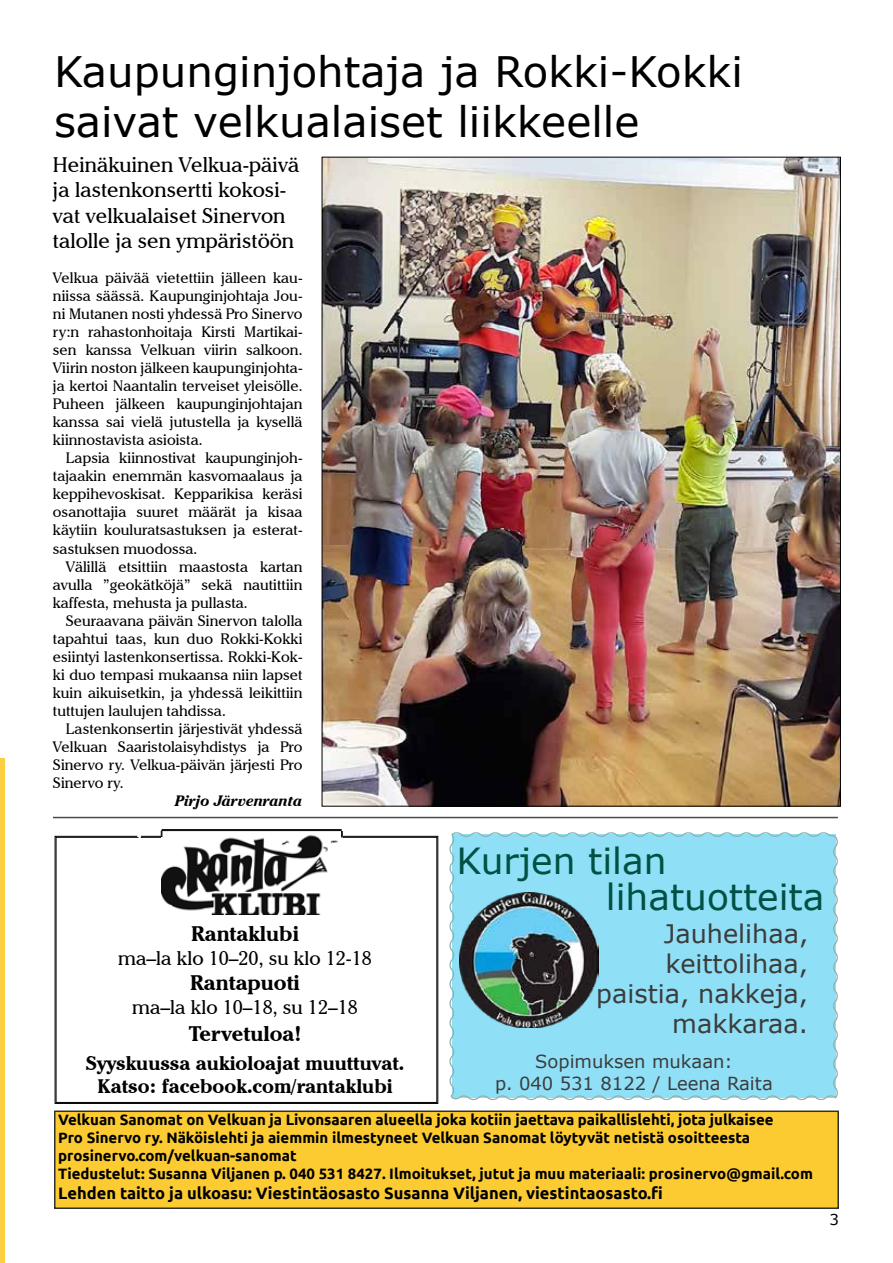
<style>
.page{position:relative;width:893px;height:1263px;background:#fff}
.page>*{position:absolute;margin:0;border:0;box-sizing:border-box;transform-origin:0 0}
.t1{font:42px/50.4px "Verdana";color:#000}
.t2{font:36px/36px "Verdana";color:#005143}
.t3{font:25.5px/30px "Verdana";color:#3c3c3b;text-align:right}
.t4{font:21px/25.2px "Cheltenham IT Cby BT";color:#000}
.t5{font:700 21px "Cheltenham IT Cby BT";color:#000}
.t6{font:700 19.5px/23.4px "Cheltenham IT Cby BT";color:#000;text-align:center}
.t7{font:19.5px "Cheltenham IT Cby BT";color:#000}
.t8{font:18px/22.5px "Verdana";color:#3c3c3b;text-align:center}
.t9{font:700 16.5px "Ubuntu";color:#000}
.t10{font:15px/18px "Cheltenham IT Cby BT";color:#000;text-align:justify}
.t11{font:700 15px/18px "Ubuntu";color:#000}
.t12{font:italic 700 15px "Cheltenham IT Cby BT";color:#000}
.t13{font:15px "Verdana";color:#000}
</style>
<div class="page">
<hr style="left:53px;top:817px;width:785px;height:1px;background:#4a4a49">
<hr style="left:0;top:758px;width:4px;height:505px;background:#fccf40">
<div style="left:54px;top:1110px;width:785px;height:99px;background:#fccb31;border:2px solid #000"></div>
<svg style="left:54px;top:835px;width:385px;height:269px"></svg>
<img style="left:162px;top:835px;width:181px;height:79px">
<hr style="left:162px;top:829px;width:180px;height:1px;background:#000">
<hr style="left:162px;top:830px;width:180px;height:1px;background:#000">
<svg style="left:341px;top:831px;width:2px;height:6px"></svg>
<svg style="left:189px;top:1081px;width:2px;height:8px"></svg>
<svg style="left:137px;top:835px;width:4px;height:4px"></svg>
<svg style="left:161px;top:830px;width:2px;height:7px"></svg>
<div style="left:449px;top:832px;width:389px;height:269px;background:#8fdff7"></div>
<img style="left:460px;top:892px;width:139px;height:136px">
<img style="left:324px;top:159px;width:515px;height:645px">
<h1 class="t1" style="left:54px;top:46px;width:690px">Kaupunginjohtaja ja Rokki-Kokki saivat velkualaiset liikkeelle</h1>
<h3 class="t4" style="left:53px;top:152px;width:248px">Heinäkuinen Velkua-päivä ja lastenkonsertti kokosi&shy;vat velkualaiset Sinervon talolle ja sen ympäristöön</h3>
<p class="t10" style="left:53px;top:269px;width:251px">Velkua päivää vietettiin jälleen kau&shy;niissa säässä. Kaupunginjohtaja Jou&shy;ni Mutanen nosti yhdessä Pro Sinervo ry:n rahastonhoitaja Kirsti Martikai&shy;sen kanssa Velkuan viirin salkoon.<br>Viirin noston jälkeen kaupunginjohta&shy;ja kertoi Naantalin terveiset yleisölle.<br>Puheen jälkeen kaupunginjohtajan kanssa sai vielä jutustella ja kysellä kiinnostavista asioista.</p>
<p class="t10" style="left:53px;top:449px;width:251px;text-indent:13px">Lapsia kiinnostivat kaupunginjoh&shy;tajaakin enemmän kasvomaalaus ja keppihevoskisat. Kepparikisa keräsi osanottajia suuret määrät ja kisaa käytiin kouluratsastuksen ja esterat&shy;sastuksen muodossa.</p>
<p class="t10" style="left:53px;top:557px;width:251px;text-indent:13px">Välillä etsittiin maastosta kartan avulla ”geokätköjä” sekä nautittiin kaffesta, mehusta ja pullasta.</p>
<p class="t10" style="left:53px;top:611px;width:251px;text-indent:13px">Seuraavana päivän Sinervon talolla tapahtui taas, kun duo Rokki-Kokki esiintyi lastenkonsertissa. Rokki-Kok&shy;ki duo tempasi mukaansa niin lapset kuin aikuisetkin, ja yhdessä leikittiin tuttujen laulujen tahdissa.</p>
<p class="t10" style="left:53px;top:719px;width:251px;text-indent:13px">Lastenkonsertin järjestivät yhdessä Velkuan Saaristolaisyhdistys ja Pro Sinervo ry. Velkua-päivän järjesti Pro Sinervo ry.</p>
<p class="t12" style="left:175px;top:791px;width:129px">Pirjo Järvenranta</p>
<h3 class="t5" style="left:191px;top:921px;width:110px">Rantaklubi</h3>
<h3 class="t7" style="left:118px;top:946px;width:255px">ma–la klo 10–20, su klo 12-18</h3>
<h3 class="t5" style="left:190px;top:970px;width:111px">Rantapuoti</h3>
<h3 class="t7" style="left:132px;top:995px;width:227px">ma–la klo 10–18, su 12–18</h3>
<h3 class="t5" style="left:189px;top:1021px;width:114px">Tervetuloa!</h3>
<h3 class="t6" style="left:86px;top:1051px;width:320px">Syyskuussa aukioloajat muuttuvat.<br>Katso: facebook.com/rantaklubi</h3>
<h2 class="t2" style="left:606px;top:842px;width:220px;text-indent:-149px">Kurjen tilan lihatuotteita</h2>
<h3 class="t3" style="left:596px;top:918px;width:214px">Jauhelihaa, keittolihaa, paistia, nakkeja, makkaraa.</h3>
<p class="t8" style="left:495px;top:1049px;width:279px">Sopimuksen mukaan:<br>p. 040 531 8122 / Leena Raita</p>
<p class="t11" style="left:58px;top:1111px;width:756px">Velkuan Sanomat on Velkuan ja Livonsaaren alueella joka kotiin jaettava paikallislehti, jota julkaisee<br>Pro Sinervo ry. Näköislehti ja aiemmin ilmestyneet Velkuan Sanomat löytyvät netistä osoitteesta prosinervo.com/velkuan-sanomat<br>Tiedustelut: Susanna Viljanen p. 040 531 8427. Ilmoitukset, jutut ja muu materiaali: prosinervo@gmail.com</p>
<p class="t9" style="left:58px;top:1183px;width:606px">Lehden taitto ja ulkoasu: Viestintäosasto Susanna Viljanen, viestintaosasto.fi</p>
<p class="t13" style="left:829px;top:1209px;width:11px">3</p>
</div>
